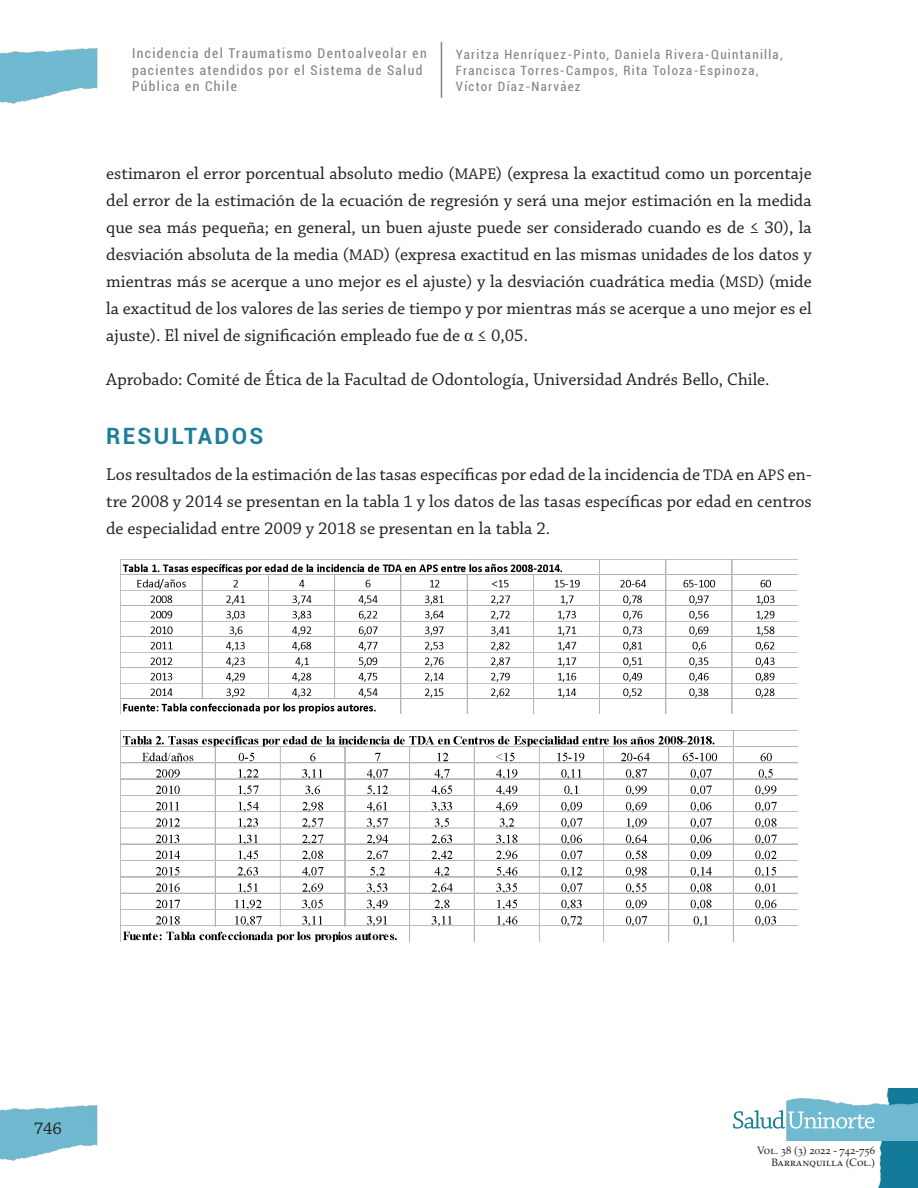
<style>
.page{position:relative;width:918px;height:1188px;background:#fff}
.page>*{position:absolute;margin:0;border:0;box-sizing:border-box;transform-origin:0 0}
.t1{font:700 22.5px "Roboto";letter-spacing:.1em;color:#1d7e98}
.t2{font:18px/27px "Chaparral Pro";color:#231f20;text-align:justify}
.t3{font:condensed 13.5px/16.5px "Roboto";letter-spacing:.1em;color:#808285}
.t4{font:condensed 12.9px/15.9px "Roboto";letter-spacing:.1em;color:#808285}
.t5{font:10.65px/12.8px "Palatino LT Std";color:#231f20;text-align:right}
.s1{font-size:16.2px}
.s2{font-family:"Times New Roman"}
</style>
<div class="page">
<img style="left:0;top:48px;width:98px;height:56px">
<img style="left:0;top:1105px;width:98px;height:56px">
<img style="left:878px;top:1088px;width:40px;height:100px">
<img style="left:787px;top:1097px;width:131px;height:44px">
<svg style="left:733px;top:1110px;width:141px;height:19px"></svg>
<hr style="left:441px;top:42px;width:1px;height:56px;background:#808285">
<img style="left:120px;top:560px;width:678px;height:153px">
<img style="left:120px;top:731px;width:678px;height:210px">
<p class="t3" style="left:132px;top:45px;width:296px">Incidencia del Traumatismo Dentoalveolar en pacientes atendidos por el Sistema de Salud<br>Pública en Chile</p>
<p class="t4" style="left:456px;top:46px;width:328px">Yaritza Henríquez-Pinto, Daniela Rivera-Quintanilla,<br>Francisca Torres-Campos, Rita Toloza-Espinoza,<br>Víctor Díaz-Narváez</p>
<p class="t2" style="left:106px;top:161px;width:707px">estimaron el error porcentual absoluto medio (<span class="s1">MAPE</span>) (expresa la exactitud como un porcentaje del error de la estimación de la ecuación de regresión y será una mejor estimación en la medida que sea más pequeña; en general, un buen ajuste puede ser considerado cuando es de ≤ 30), la desviación absoluta de la media (<span class="s1">MAD</span>) (expresa exactitud en las mismas unidades de los datos y mientras más se acerque a uno mejor es el ajuste) y la desviación cuadrática media (<span class="s1">MSD</span>) (mide la exactitud de los valores de las series de tiempo y por mientras más se acerque a uno mejor es el ajuste). El nivel de significación empleado fue de <span class="s2">α</span> ≤ 0,05.</p>
<p class="t2" style="left:106px;top:367px;width:665px">Aprobado: Comité de Ética de la Facultad de Odontología, Universidad Andrés Bello, Chile.</p>
<p class="t1" style="left:106px;top:421px;width:159px">RESULTADOS</p>
<p class="t2" style="left:106px;top:461px;width:707px">Los resultados de la estimación de las tasas específicas por edad de la incidencia de <span class="s1">TDA</span> en <span class="s1">APS</span> en&shy;tre 2008 y 2014 se presentan en la tabla 1 y los datos de las tasas específicas por edad en centros de especialidad entre 2009 y 2018 se presentan en la tabla 2.</p>
<p class="t2" style="left:34px;top:1115px;width:30px">746</p>
<p class="t5" style="left:757px;top:1144px;width:119px">Vol. 38 (3) 2022 - 742-756<br>Barranquilla (Col.)</p>
</div>
